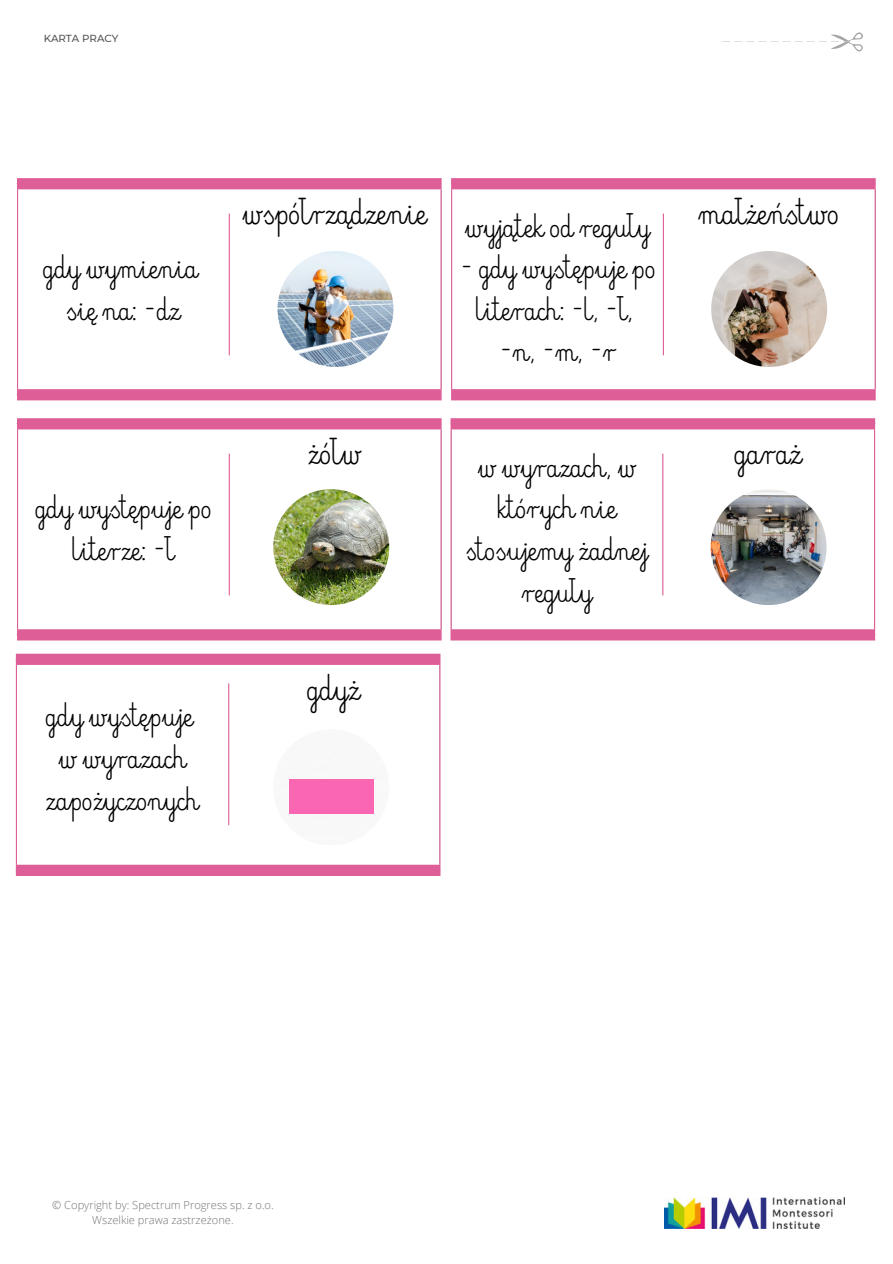
<style>
.page{position:relative;width:893px;height:1264px;background:#fff}
.page>*{position:absolute;margin:0;border:0;box-sizing:border-box;transform-origin:0 0}
.t1{font:33px "Elementarz Pro";color:#000}
.t2{font:30px/41.5px "Elementarz Pro";color:#000;text-align:center}
.t3{font:300 11.1px/15.5px "Open Sans";color:#737373;text-align:center}
.t4{font:500 10.2px "Montserrat";color:#545454}
</style>
<div class="page">
<img style="left:664px;top:1197px;width:180px;height:31px">
<hr style="left:17px;top:189px;width:1px;height:200px;background:#de5e97">
<hr style="left:440px;top:189px;width:1px;height:200px;background:#de5e97">
<div style="left:17px;top:178px;width:424px;height:11px;background:#de5e97"></div>
<div style="left:17px;top:389px;width:424px;height:11px;background:#de5e97"></div>
<hr style="left:229px;top:213px;width:1px;height:142px;background:#de5e97">
<hr style="left:451px;top:189px;width:1px;height:200px;background:#de5e97">
<hr style="left:874px;top:189px;width:1px;height:200px;background:#de5e97">
<div style="left:451px;top:178px;width:424px;height:11px;background:#de5e97"></div>
<div style="left:451px;top:389px;width:424px;height:11px;background:#de5e97"></div>
<hr style="left:662px;top:213px;width:2px;height:142px;background:#de5e97">
<svg style="left:722px;top:32px;width:140px;height:19px"></svg>
<hr style="left:17px;top:429px;width:1px;height:200px;background:#de5e97">
<hr style="left:440px;top:429px;width:1px;height:200px;background:#de5e97">
<div style="left:17px;top:418px;width:424px;height:11px;background:#de5e97"></div>
<div style="left:17px;top:629px;width:424px;height:11px;background:#de5e97"></div>
<hr style="left:229px;top:453px;width:1px;height:142px;background:#de5e97">
<hr style="left:450px;top:429px;width:1px;height:200px;background:#de5e97">
<hr style="left:873px;top:429px;width:2px;height:200px;background:#de5e97">
<div style="left:450px;top:418px;width:425px;height:11px;background:#de5e97"></div>
<div style="left:450px;top:629px;width:425px;height:11px;background:#de5e97"></div>
<hr style="left:662px;top:453px;width:1px;height:142px;background:#de5e97">
<hr style="left:16px;top:665px;width:1px;height:199px;background:#de5e97">
<hr style="left:439px;top:665px;width:1px;height:199px;background:#de5e97">
<div style="left:16px;top:653px;width:424px;height:12px;background:#de5e97"></div>
<div style="left:16px;top:864px;width:424px;height:12px;background:#de5e97"></div>
<hr style="left:228px;top:683px;width:1px;height:142px;background:#de5e97">
<img style="left:277px;top:251px;width:116px;height:116px;border-radius:50%">
<img style="left:711px;top:251px;width:116px;height:116px;border-radius:50%">
<img style="left:273px;top:489px;width:116px;height:116px;border-radius:50%">
<img style="left:710px;top:489px;width:116px;height:116px;border-radius:50%">
<div style="left:289px;top:779px;width:84px;height:35px;background:#f966b2"></div>
<p class="t4" style="left:44px;top:32px;width:76px">KARTA PRACY</p>
<p class="t2" style="left:43px;top:248px;width:156px">gdy wymienia się na: -dz</p>
<p class="t2" style="left:35px;top:488px;width:178px">gdy występuje po literze: -ł</p>
<p class="t2" style="left:46px;top:696px;width:155px">gdy występuje w wyrazach zapożyczonych</p>
<p class="t2" style="left:243px;top:207px;width:409px"><sup>współrządzenie</sup> wyjątek od reguły</p>
<p class="t2" style="left:459px;top:248px;width:198px">- gdy występuje po literach: -l, -ł, -n, -m, -r</p>
<p class="t1" style="left:698px;top:190px;width:142px">małżeństwo</p>
<p class="t1" style="left:308px;top:430px;width:55px">żółw</p>
<p class="t1" style="left:307px;top:665px;width:55px">gdyż</p>
<p class="t2" style="left:466px;top:447px;width:184px">w wyrazach, w których nie stosujemy żadnej reguły</p>
<p class="t1" style="left:734px;top:430px;width:69px">garaż</p>
<p class="t3" style="left:52px;top:1196px;width:223px">© Copyright by: Spectrum Progress sp. z o.o.<br>Wszelkie prawa zastrzeżone.</p>
</div>
